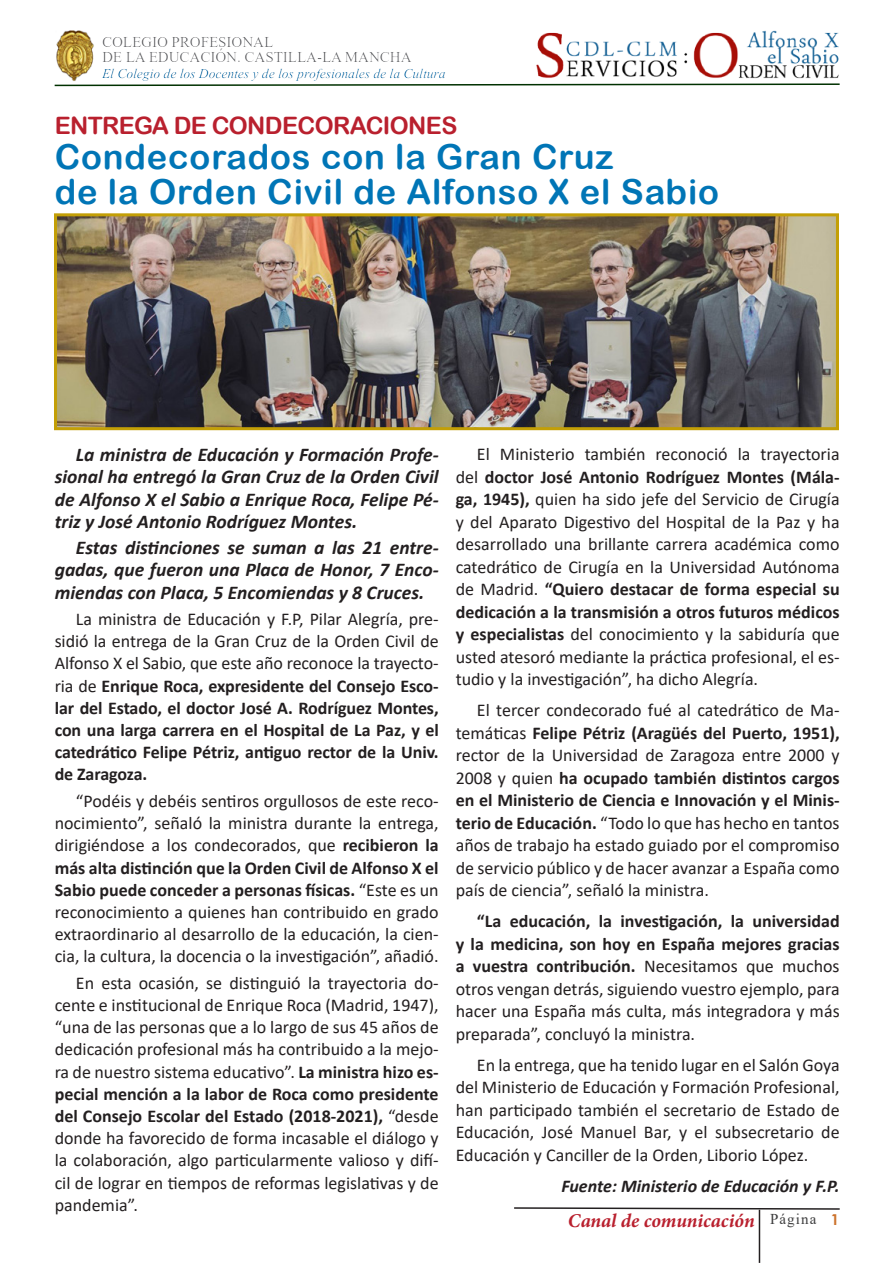
<style>
.page{position:relative;width:893px;height:1263px;background:#fff}
.page>*{position:absolute;margin:0;border:0;box-sizing:border-box;transform-origin:0 0}
.TEXTOS{font:34.5px "Arial Rounded MT Bold";letter-spacing:.025em;color:#0075b6}
.TITULAR{font:24px "Arial Rounded MT Bold";letter-spacing:-.025em;color:#b9202e}
.TEXTOS-2{font:italic 700 19.5px/22.2px "Calibri";color:#231f20;text-align:justify}
.t1{font:italic 700 19.5px "Minion Pro";letter-spacing:-.005em;color:#b9202e}
.TEXTOS-3{font:18px/22.5px "Calibri";color:#231f20;text-align:justify}
.TEXTOS-4{font:700 18px/22.2px "Calibri";letter-spacing:-.005em;color:#231f20;text-align:justify}
.TEXTOS-5{font:italic 700 18px "Calibri";color:#231f20}
.t2{font:16.8px "Vijaya";color:#0062a1}
.t3{font:15px/15.5px "Times New Roman";color:#6c6d70}
.s1{font-weight:400}
.s2{font-weight:700}
</style>
<div class="page">
<svg style="left:54px;top:83px;width:786px;height:4px"></svg>
<img style="left:56px;top:31px;width:38px;height:50px">
<svg style="left:103px;top:37px;width:342px;height:44px"></svg>
<img style="left:536px;top:30px;width:303px;height:49px">
<svg style="left:514px;top:1207px;width:326px;height:3px"></svg>
<hr style="left:759px;top:1210px;width:1px;height:53px;background:#231f20">
<img style="left:58px;top:217px;width:777px;height:209px">
<div style="left:54px;top:213px;width:785px;height:217px;border:3px solid #c39f06"></div>
<p class="t3" style="left:102px;top:33px;width:311px">COLEGIO PROFESIONAL<br>DE LA EDUCACIÓN. CASTILLA-LA MANCHA</p>
<p class="t2" style="left:102px;top:60px;width:345px">El Colegio de los Docentes y de los profesionales de la Cultura</p>
<p class="TITULAR" style="left:55px;top:111px;width:404px">ENTREGA DE CONDECORACIONES</p>
<p class="TEXTOS" style="left:55px;top:136px;width:560px">Condecorados con la Gran Cruz</p>
<p class="TEXTOS" style="left:55px;top:172px;width:666px">de la Orden Civil de Alfonso X el Sabio</p>
<p class="TEXTOS-2" style="left:55px;top:443px;width:385px;text-indent:21px">La ministra de Educación y Formación Profe&shy;sional ha entregó la Gran Cruz de la Orden Civil de Alfonso X el Sabio a Enrique Roca, Felipe Pé&shy;triz y José Antonio Rodríguez Montes.</p>
<p class="TEXTOS-2" style="left:55px;top:536px;width:385px;text-indent:21px">Estas distinciones se suman a las 21 entre&shy;gadas, que fueron una Placa de Honor, 7 Enco&shy;miendas con Placa, 5 Encomiendas y 8 Cruces.</p>
<p class="TEXTOS-4" style="left:55px;top:608px;width:386px;text-indent:21px"><span class="s1">La ministra de Educación y F.P, Pilar Alegría, pre&shy;sidió la entrega de la Gran Cruz de la Orden Civil de Alfonso X el Sabio, que este año reconoce la trayecto&shy;ria de</span> Enrique Roca, expresidente del Consejo Esco&shy;lar del Estado, el doctor José A. Rodríguez Montes, con una larga carrera en el Hospital de La Paz, y el catedrático Felipe Pétriz, antiguo rector de la Univ. de Zaragoza.</p>
<p class="TEXTOS-3" style="left:55px;top:789px;width:385px;text-indent:21px">“Podéis y debéis sentiros orgullosos de este reco&shy;nocimiento”, señaló la ministra durante la entrega, dirigiéndose a los condecorados, que <span class="s2">recibieron la más alta distinción que la Orden Civil de Alfonso X el Sabio puede conceder a personas físicas.</span> “Este es un reconocimiento a quienes han contribuido en grado extraordinario al desarrollo de la educación, la cien&shy;cia, la cultura, la docencia o la investigación”, añadió.</p>
<p class="TEXTOS-3" style="left:55px;top:971px;width:385px;text-indent:21px">En esta ocasión, se distinguió la trayectoria do&shy;cente e institucional de Enrique Roca (Madrid, 1947), “una de las personas que a lo largo de sus 45 años de dedicación profesional más ha contribuido a la mejo&shy;ra de nuestro sistema educativo”. <span class="s2">La ministra hizo es&shy;pecial mención a la labor de Roca como presidente del Consejo Escolar del Estado (2018-2021),</span> “desde donde ha favorecido de forma incasable el diálogo y la colaboración, algo particularmente valioso y difí&shy;cil de lograr en tiempos de reformas legislativas y de pandemia”.</p>
<p class="TEXTOS-3" style="left:456px;top:442px;width:385px;text-indent:21px">El Ministerio también reconoció la trayectoria del <span class="s2">doctor José Antonio Rodríguez Montes (Mála&shy;ga, 1945),</span> quien ha sido jefe del Servicio de Cirugía y del Aparato Digestivo del Hospital de la Paz y ha desarrollado una brillante carrera académica como catedrático de Cirugía en la Universidad Autónoma de Madrid. <span class="s2">“Quiero destacar de forma especial su dedicación a la transmisión a otros futuros médicos y especialistas</span> del conocimiento y la sabiduría que usted atesoró mediante la práctica profesional, el es&shy;tudio y la investigación”, ha dicho Alegría.</p>
<p class="TEXTOS-3" style="left:456px;top:698px;width:385px;text-indent:21px">El tercer condecorado fué al catedrático de Ma&shy;temáticas <span class="s2">Felipe Pétriz (Aragüés del Puerto, 1951), </span>rector de la Universidad de Zaragoza entre 2000 y 2008 y quien <span class="s2">ha ocupado también distintos cargos en el Ministerio de Ciencia e Innovación y el Minis&shy;terio de Educación.</span> “Todo lo que has hecho en tantos años de trabajo ha estado guiado por el compromiso de servicio público y de hacer avanzar a España como país de ciencia”, señaló la ministra.</p>
<p class="TEXTOS-3" style="left:456px;top:909px;width:385px;text-indent:21px"><span class="s2">“La educación, la investigación, la universidad y la medicina, son hoy en España mejores gracias a vuestra contribución.</span> Necesitamos que muchos otros vengan detrás, siguiendo vuestro ejemplo, para hacer una España más culta, más integradora y más preparada”, concluyó la ministra.</p>
<p class="TEXTOS-3" style="left:456px;top:1053px;width:385px;text-indent:21px">En la entrega, que ha tenido lugar en el Salón Goya del Ministerio de Educación y Formación Profesional, han participado también el secretario de Estado de Educación, José Manuel Bar, y el subsecretario de Educación y Canciller de la Orden, Liborio López.</p>
<p class="TEXTOS-5" style="left:561px;top:1173px;width:280px">Fuente: Ministerio de Educación y F.P.</p>
<p class="t1" style="left:568px;top:1207px;width:273px">Canal de comunicación <sup>Página</sup> <sup>1</sup></p>
</div>
